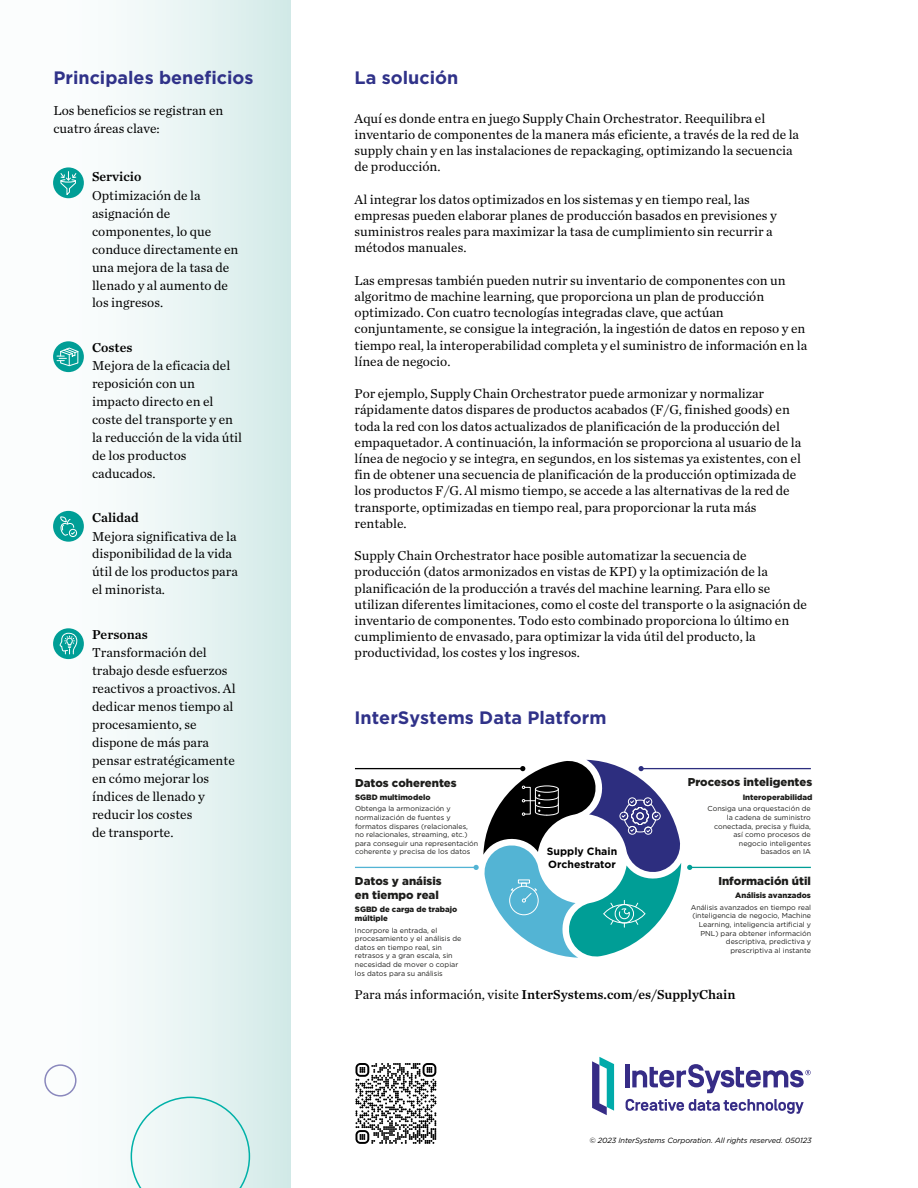
<style>
.page{position:relative;width:918px;height:1188px;background:#fff}
.page>*{position:absolute;margin:0;border:0;box-sizing:border-box;transform-origin:0 0}
.t1{font:700 18px "Gotham";color:#303289}
.t2{font:700 18px "Gotham";color:#303289}
.t3{font:13.5px/16.2px "Chronicle Text G1";color:#000}
.t4{font:13.5px "Chronicle Text G1 Semi";color:#000}
.t5{font:900 11.4px/13.6px "Gotham";color:#1d1d1b}
.t6{font:700 10.5px/12.6px "Gotham";color:#000}
.t7{font:900 7.8px/9.3px "Gotham";color:#1d1d1b}
.t8{font:italic 7.5px "Gotham";letter-spacing:-.01em;color:#000}
.t9{font:7.2px/8.6px "Gotham";color:#1d1d1b}
.s1{font-family:"Chronicle Text G1"}
</style>
<div class="page">
<div style="left:1px;top:0;width:290px;height:1188px;background:linear-gradient(to right,#fff,#d7ecea)"></div>
<hr style="left:355px;top:867px;width:121px;height:1px;background:#53b4d4">
<hr style="left:355px;top:768px;width:168px;height:1px;background:#000">
<hr style="left:641px;top:768px;width:170px;height:1px;background:#2d2e7f">
<hr style="left:690px;top:867px;width:121px;height:1px;background:#009e96">
<svg style="left:474px;top:759px;width:218px;height:199px"></svg>
<div style="left:53px;top:167px;width:31px;height:31px;background:#009e96;border-radius:50%"></div>
<svg style="left:60px;top:172px;width:17px;height:24px"></svg>
<div style="left:53px;top:341px;width:31px;height:31px;background:#009e96;border-radius:50%"></div>
<svg style="left:57px;top:347px;width:22px;height:19px"></svg>
<div style="left:53px;top:511px;width:31px;height:31px;background:#009e96;border-radius:50%"></div>
<div style="left:69px;top:529px;width:8px;height:8px;border:1px solid #fff;border-radius:50%"></div>
<svg style="left:60px;top:516px;width:15px;height:19px"></svg>
<div style="left:53px;top:628px;width:31px;height:31px;background:#009e96;border-radius:50%"></div>
<svg style="left:59px;top:633px;width:19px;height:21px"></svg>
<svg style="left:355px;top:1066px;width:82px;height:78px"></svg>
<svg style="left:355px;top:1063px;width:81px;height:14px"></svg>
<svg style="left:131px;top:1097px;width:119px;height:91px"></svg>
<div style="left:44px;top:1064px;width:33px;height:33px;border:2px solid #8a88bd;border-radius:50%"></div>
<hr style="left:626px;top:1064px;width:4px;height:23px;background:#362c86">
<svg style="left:632px;top:1064px;width:179px;height:29px"></svg>
<svg style="left:592px;top:1057px;width:22px;height:58px"></svg>
<svg style="left:626px;top:1099px;width:178px;height:15px"></svg>
<h1 class="t1" style="left:53px;top:67px;width:202px">Principales beneficios</h1>
<p class="t3" style="left:53px;top:102px;width:171px;line-height:18px">Los beneficios se registran en cuatro áreas clave:</p>
<p class="t4" style="left:92px;top:169px;width:51px">Servicio</p>
<p class="t3" style="left:92px;top:186px;width:148px;line-height:18px">Optimización de la asignación de componentes, lo que conduce directamente en una mejora de la tasa de llenado y al aumento de los ingresos.</p>
<p class="t4" style="left:92px;top:337px;width:42px">Costes</p>
<p class="t3" style="left:92px;top:357px;width:152px;line-height:18px">Mejora de la eficacia del reposición con un impacto directo en el coste del transporte y en la reducción de la vida útil de los productos caducados.</p>
<p class="t4" style="left:92px;top:510px;width:48px">Calidad</p>
<p class="t3" style="left:92px;top:527px;width:147px;line-height:17.9px">Mejora significativa de la disponibilidad de la vida útil de los productos para el minorista.</p>
<p class="t4" style="left:92px;top:624px;width:57px">Personas</p>
<p class="t3" style="left:92px;top:643px;width:145px;line-height:18px">Transformación del trabajo desde esfuerzos reactivos a proactivos. Al dedicar menos tiempo al procesamiento, se dispone de más para pensar estratégicamente en cómo mejorar los índices de llenado y reducir los costes<br>de transporte.</p>
<h1 class="t1" style="left:355px;top:67px;width:105px">La solución</h1>
<p class="t3" style="left:355px;top:110px;width:446px">Aquí es donde entra en juego Supply Chain Orchestrator. Reequilibra el inventario de componentes de la manera más eficiente, a través de la red de la supply chain y en las instalaciones de repackaging, optimizando la secuencia de producción.</p>
<p class="t3" style="left:355px;top:191px;width:424px">Al integrar los datos optimizados en los sistemas y en tiempo real, las empresas pueden elaborar planes de producción basados en previsiones y suministros reales para maximizar la tasa de cumplimiento sin recurrir a métodos manuales.</p>
<p class="t3" style="left:355px;top:272px;width:454px">Las empresas también pueden nutrir su inventario de componentes con un algoritmo de machine learning, que proporciona un plan de producción optimizado. Con cuatro tecnologías integradas clave, que actúan conjuntamente, se consigue la integración, la ingestión de datos en reposo y en tiempo real, la interoperabilidad completa y el suministro de información en la línea de negocio.</p>
<p class="t3" style="left:355px;top:385px;width:448px">Por ejemplo, Supply Chain Orchestrator puede armonizar y normalizar rápidamente datos dispares de productos acabados (F/G, finished goods) en toda la red con los datos actualizados de planificación de la producción del empaquetador. A continuación, la información se proporciona al usuario de la línea de negocio y se integra, en segundos, en los sistemas ya existentes, con el fin de obtener una secuencia de planificación de la producción optimizada de los productos F/G. Al mismo tiempo, se accede a las alternativas de la red de transporte, optimizadas en tiempo real, para proporcionar la ruta más rentable.</p>
<p class="t3" style="left:355px;top:547px;width:454px">Supply Chain Orchestrator hace posible automatizar la secuencia de producción (datos armonizados en vistas de KPI) y la optimización de la planificación de la producción a través del machine learning. Para ello se utilizan diferentes limitaciones, como el coste del transporte o la asignación de inventario de componentes. Todo esto combinado proporciona lo último en cumplimiento de envasado, para optimizar la vida útil del producto, la productividad, los costes y los ingresos.</p>
<h1 class="t2" style="left:355px;top:707px;width:253px">InterSystems Data Platform</h1>
<p class="t5" style="left:688px;top:776px;width:126px">Procesos inteligentes</p>
<p class="t7" style="left:743px;top:792px;width:71px">Interoperabilidad</p>
<p class="t9" style="left:707px;top:805px;width:105px;text-align:right">Consiga una orquestación de la cadena de suministro conectada, precisa y fluida, así como procesos de negocio inteligentes<br>basados en IA</p>
<p class="t5" style="left:718px;top:874px;width:94px">Información útil</p>
<p class="t7" style="left:735px;top:891px;width:77px">Análisis avanzados</p>
<p class="t9" style="left:691px;top:903px;width:122px;text-align:right">Análisis avanzados en tiempo real (inteligencia de negocio, Machine<br>Learning, inteligencia artificial y<br>PNL) para obtener información descriptiva, predictiva y prescriptiva al instante</p>
<p class="t4" style="left:355px;top:984px;width:382px"><span class="s1">Para más información, visite</span> InterSystems.com/es/SupplyChain</p>
<p class="t5" style="left:355px;top:776px;width:103px">Datos coherentes</p>
<p class="t7" style="left:355px;top:793px;width:77px">SGBD multimodelo</p>
<p class="t9" style="left:355px;top:805px;width:125px">Obtenga la armonización y normalización de fuentes y formatos dispares (relacionales, no relacionales, streaming, etc.) para conseguir una representación coherente y precisa de los datos</p>
<p class="t5" style="left:355px;top:874px;width:88px">Datos y anáisis en tiempo real</p>
<p class="t7" style="left:355px;top:904px;width:104px">SGBD de carga de trabajo múltiple</p>
<p class="t9" style="left:355px;top:926px;width:108px">Incorpore la entrada, el procesamiento y el análisis de datos en tiempo real, sin retrasos y a gran escala, sin necesidad de mover o copiar los datos para su análisis</p>
<p class="t6" style="left:547px;top:845px;width:72px">Supply Chain<br>Orchestrator</p>
<p class="t8" style="left:589px;top:1136px;width:224px">© 2023 InterSystems Corporation. All rights reserved. 050123</p>
</div>
